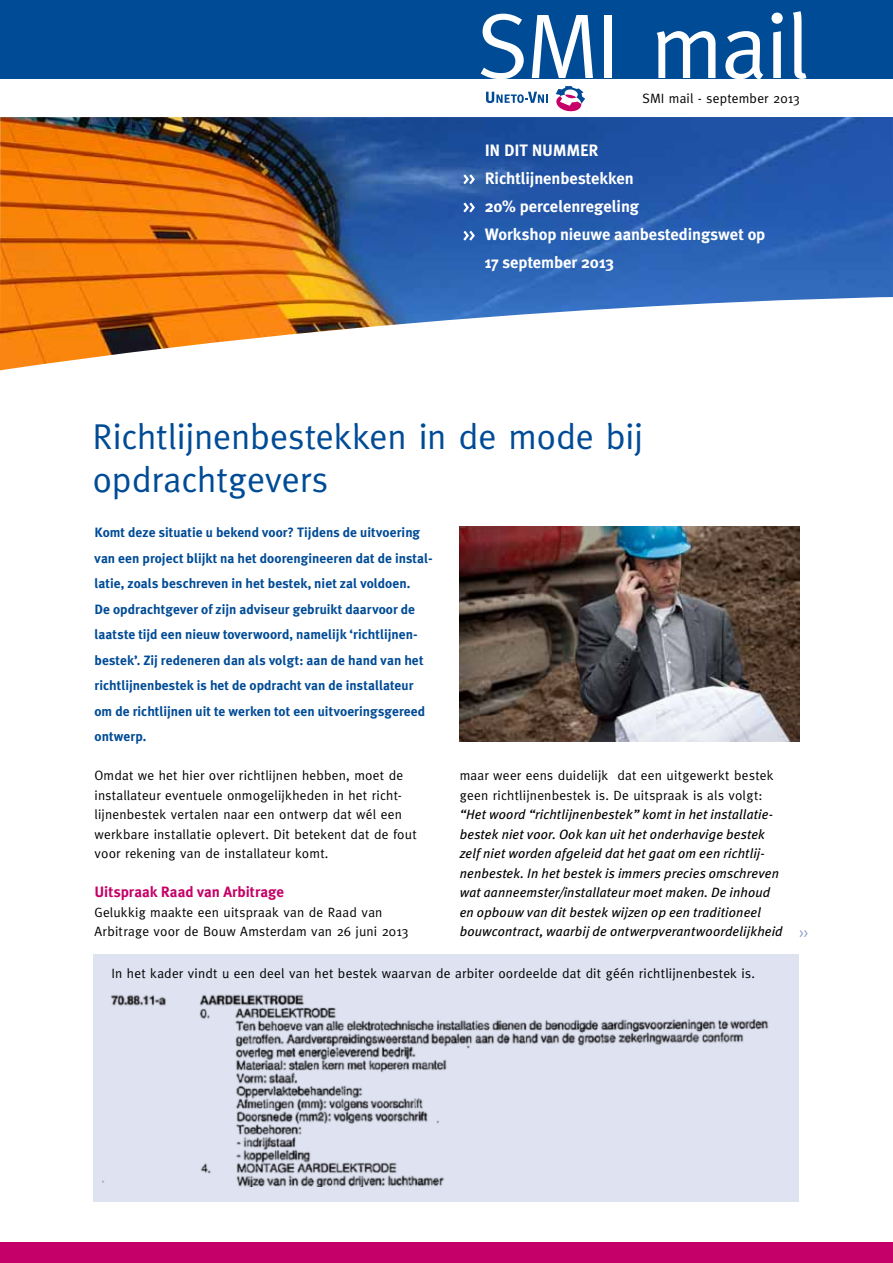
<style>
.page{position:relative;width:893px;height:1263px;background:#fff}
.page>*{position:absolute;margin:0;border:0;box-sizing:border-box;transform-origin:0 0}
.t1{font:91.8px "Meta Normal";letter-spacing:-.02em;color:#fff}
.t2{font:36px/43.2px "Meta Normal";letter-spacing:-.005em;color:#004b96}
.t3{font:700 16.5px/27.9px "Meta Plus";letter-spacing:-.005em;color:#fff}
.t4{font:700 15px "Meta Plus";color:#c50068}
.t5{font:13.5px/19.5px "Meta Normal";letter-spacing:.015em;color:#000}
.t6{font:700 13.5px/25.5px "Meta Plus";letter-spacing:.005em;color:#004b96}
.t7{font:italic 13.5px/19.5px "Meta Plus";letter-spacing:.01em;color:#000}
</style>
<div class="page">
<img style="left:0;top:117px;width:893px;height:253px">
<div style="left:0;top:0;width:893px;height:78px;background:#004b96"></div>
<div style="left:0;top:1242px;width:893px;height:21px;background:#c50068"></div>
<svg style="left:556px;top:86px;width:29px;height:26px"></svg>
<svg style="left:486px;top:92px;width:62px;height:11px"></svg>
<svg style="left:461px;top:172px;width:15px;height:15px"></svg>
<svg style="left:461px;top:200px;width:15px;height:15px"></svg>
<svg style="left:461px;top:228px;width:15px;height:15px"></svg>
<div style="left:93px;top:954px;width:705px;height:248px;background:#dfe2f0"></div>
<div style="left:458px;top:526px;width:342px;height:216px;background:#000;opacity:.1"></div>
<svg style="left:799px;top:930px;width:9px;height:7px"></svg>
<img style="left:103px;top:994px;width:666px;height:192px">
<h1 class="t1" style="left:478px;top:-7px;width:333px">SMI mail</h1>
<p class="t5" style="left:642px;top:88px;width:159px">SMI mail - september 2013</p>
<p class="t3" style="left:485px;top:137px;width:282px">In dit nummer<br>Richtlijnenbestekken<br>20% percelenregeling<br>Workshop nieuwe aanbestedingswet op<br>17 september 2013</p>
<h2 class="t2" style="left:92px;top:414px;width:552px">Richtlijnenbestekken in de mode bij opdrachtgevers</h2>
<p class="t6" style="left:94px;top:519px;width:340px">Komt deze situatie u bekend voor? Tijdens de uitvoering van een project blijkt na het doorengineeren dat de instal&shy;latie, zoals beschreven in het bestek, niet zal voldoen.<br>De opdrachtgever of zijn adviseur gebruikt daarvoor de laatste tijd een nieuw toverwoord, namelijk ‘richtlijnen&shy;bestek’. Zij redeneren dan als volgt: aan de hand van het richtlijnenbestek is het de opdracht van de installateur om de richtlijnen uit te werken tot een uitvoeringsgereed ontwerp.</p>
<p class="t5" style="left:94px;top:765px;width:324px">Omdat we het hier over richtlijnen hebben, moet de installateur eventuele onmogelijkheden in het richt&shy;lijnenbestek vertalen naar een ontwerp dat wél een werkbare installatie oplevert. Dit betekent dat de fout voor rekening van de installateur komt.</p>
<p class="t4" style="left:94px;top:883px;width:191px">Uitspraak Raad van Arbitrage</p>
<p class="t5" style="left:94px;top:902px;width:316px">Gelukkig maakte een uitspraak van de Raad van<br>Arbitrage voor de Bouw Amsterdam van 26 juni 2013</p>
<p class="t5" style="left:460px;top:765px;width:315px">maar weer eens duidelijk dat een uitgewerkt bestek geen richtlijnenbestek is. De uitspraak is als volgt:</p>
<p class="t7" style="left:460px;top:804px;width:325px">“Het woord “richtlijnenbestek” komt in het installatie&shy;bestek niet voor. Ook kan uit het onderhavige bestek zelf niet worden afgeleid dat het gaat om een richtlij&shy;nenbestek. In het bestek is immers precies omschreven wat aanneemster/installateur moet maken. De inhoud en opbouw van dit bestek wijzen op een traditioneel bouwcontract, waarbij de ontwerpverantwoordelijkheid</p>
<p class="t5" style="left:112px;top:964px;width:645px">In het kader vindt u een deel van het bestek waarvan de arbiter oordeelde dat dit géén richtlijnenbestek is.</p>
</div>
